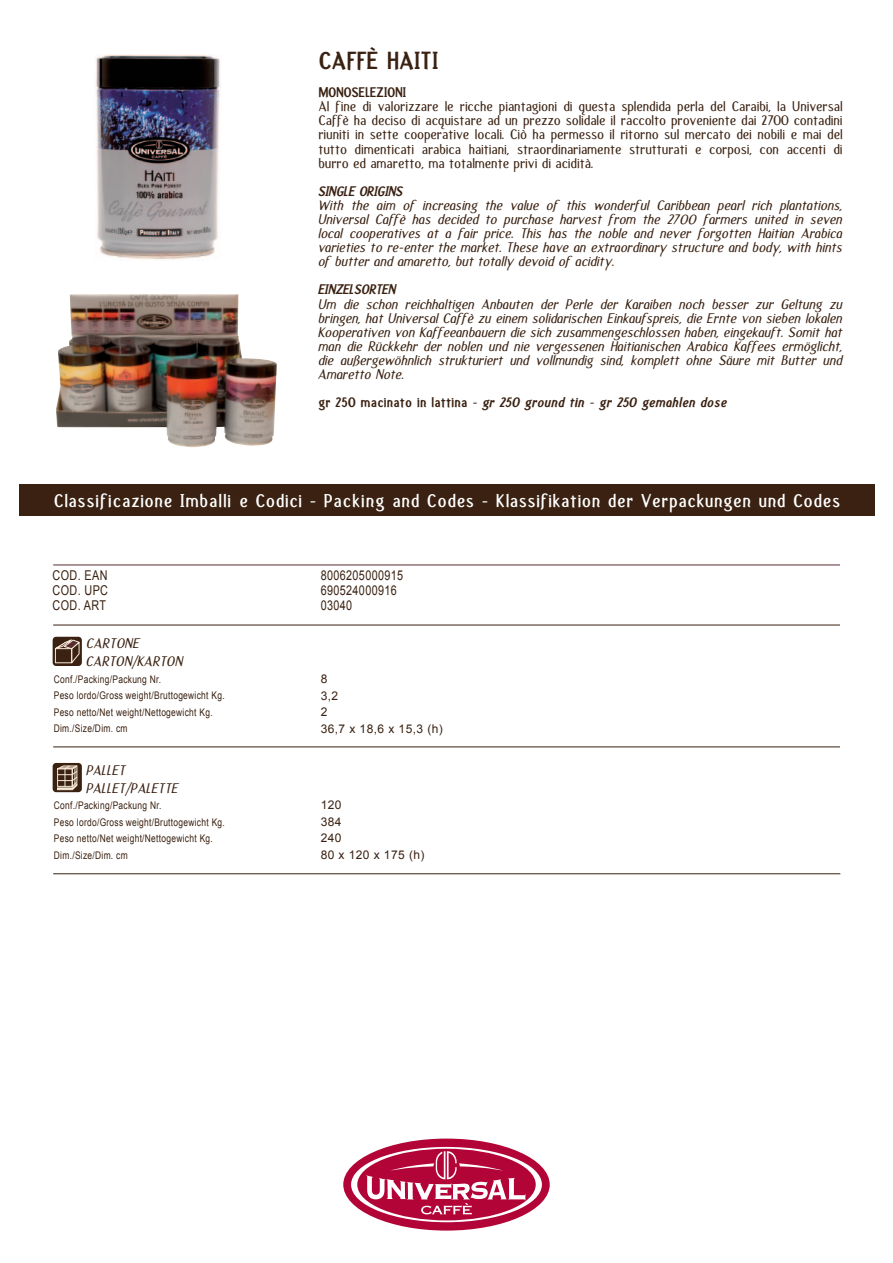
<style>
.page{position:relative;width:893px;height:1263px;background:#fff}
.page>*{position:absolute;margin:0;border:0;box-sizing:border-box;transform-origin:0 0}
.t1{font:700 24px "Fasciani CRIS Extra";letter-spacing:-.01em;color:#3a2111}
.t2{font:18px "Fasciani CRIS Bold";letter-spacing:.03em;color:#fff}
.t3{font:13.5px/14.1px "Fasciani CRIS Italic";letter-spacing:-.01em;color:#3a2111;text-align:justify}
.t4{font:13.5px/14.1px "Fasciani CRIS Regular";letter-spacing:-.01em;color:#3a2111;text-align:justify}
.t5{font:italic 700 13.5px "Fasciani CRIS Extra";letter-spacing:.01em;color:#3a2111}
.t6{font:13.5px/15px "Arial";letter-spacing:.035em;color:#3a2111;text-align:justify;scale:.8 1}
.t7{font:13.5px/18px "Fasciani CRIS Italic";letter-spacing:.01em;color:#3a2111}
.t8{font:italic 700 13.5px "Fasciani CRIS Extra";letter-spacing:-.03em;color:#3a2111}
.t9{font:700 13.5px "Fasciani CRIS Extra";letter-spacing:-.03em;color:#3a2111}
.t10{font:12px/16.5px "Arial";letter-spacing:.035em;color:#3a2111}
.t11{font:10.5px/16.5px "Arial";letter-spacing:.035em;color:#3a2111;scale:.8 1}
.s1{font-style:normal}
</style>
<div class="page">
<div style="left:20px;top:485px;width:855px;height:31px;background:#3a2111"></div>
<hr style="left:53px;top:746px;width:787px;height:1px;background:#3a2111">
<hr style="left:53px;top:625px;width:787px;height:1px;background:#3a2111">
<hr style="left:53px;top:873px;width:787px;height:1px;background:#3a2111">
<svg style="left:53px;top:763px;width:29px;height:29px"></svg>
<svg style="left:56px;top:764px;width:24px;height:26px"></svg>
<svg style="left:53px;top:637px;width:29px;height:29px"></svg>
<svg style="left:52px;top:636px;width:29px;height:29px"></svg>
<div style="left:343px;top:1138px;width:207px;height:92px;background:#b30437;border-radius:50%"></div>
<svg style="left:351px;top:1147px;width:191px;height:75px"></svg>
<img style="left:94px;top:54px;width:126px;height:206px">
<img style="left:56px;top:294px;width:221px;height:153px">
<hr style="left:53px;top:565px;width:787px;height:1px;background:#582d2f">
<h1 class="t1" style="left:318px;top:47px;width:122px">CAFFÈ HAITI</h1>
<p class="t9" style="left:318px;top:85px;width:89px">MONOSELEZIONI</p>
<p class="t4" style="left:318px;top:100px;width:526px">Al fine di valorizzare le ricche piantagioni di questa splendida perla del Caraibi, la Universal Caffè ha deciso di acquistare ad un prezzo solidale il raccolto proveniente dai 2700 contadini riuniti in sette cooperative locali. Ciò ha permesso il ritorno sul mercato dei nobili e mai del tutto dimenticati arabica haitiani, straordinariamente strutturati e corposi, con accenti di burro ed amaretto, ma totalmente privi di acidità.</p>
<p class="t8" style="left:318px;top:183px;width:86px">SINGLE ORIGINS</p>
<p class="t3" style="left:318px;top:199px;width:526px">With the aim of increasing the value of this wonderful Caribbean pearl rich plantations, Universal Caffè has decided to purchase harvest from the 2700 farmers united in seven local cooperatives at a fair price. This has the noble and never forgotten Haitian Arabica varieties to re-enter the market. These have an extraordinary structure and body, with hints of butter and amaretto, but totally devoid of acidity.</p>
<p class="t8" style="left:318px;top:282px;width:79px">EINZELSORTEN</p>
<p class="t3" style="left:318px;top:298px;width:526px">Um die schon reichhaltigen Anbauten der Perle der Karaiben noch besser zur Geltung zu bringen, hat Universal Caffè zu einem solidarischen Einkaufspreis, die Ernte von sieben lokalen Kooperativen von Kaffeeanbauern die sich zusammengeschlossen haben, eingekauft. Somit hat man die Rückkehr der noblen und nie vergessenen Haitianischen Arabica Kaffees ermöglicht, die außergewöhnlich strukturiert und vollmundig sind, komplett ohne Säure mit Butter und Amaretto Note.</p>
<p class="t5" style="left:318px;top:395px;width:410px"><span class="s1">gr 250 macinato in lattina -</span> gr 250 ground tin - gr 250 gemahlen dose</p>
<h2 class="t2" style="left:54px;top:490px;width:788px">Classificazione Imballi e Codici - Packing and Codes - Klassifikation der Verpackungen und Codes</h2>
<p class="t6" style="left:53px;top:568px;width:71px">COD. EAN COD. UPC COD. ART</p>
<p class="t7" style="left:86px;top:635px;width:99px">CARTONE<br>CARTON/KARTON</p>
<p class="t11" style="left:54px;top:671px;width:215px">Conf./Packing/Packung Nr.<br>Peso lordo/Gross weight/Bruttogewicht Kg.<br>Peso netto/Net weight/Nettogewicht Kg.<br>Dim./Size/Dim. cm</p>
<p class="t7" style="left:86px;top:762px;width:94px">PALLET<br>PALLET/PALETTE</p>
<p class="t11" style="left:54px;top:797px;width:215px">Conf./Packing/Packung Nr.<br>Peso lordo/Gross weight/Bruttogewicht Kg.<br>Peso netto/Net weight/Nettogewicht Kg.<br>Dim./Size/Dim. cm</p>
<p class="t6" style="left:321px;top:568px;width:105px;text-align:left">8006205000915<br>690524000916<br>03040</p>
<p class="t10" style="left:321px;top:671px;width:124px">8<br>3,2<br>2<br>36,7 x 18,6 x 15,3 (h)</p>
<p class="t10" style="left:321px;top:797px;width:105px">120<br>384<br>240<br>80 x 120 x 175 (h)</p>
</div>
